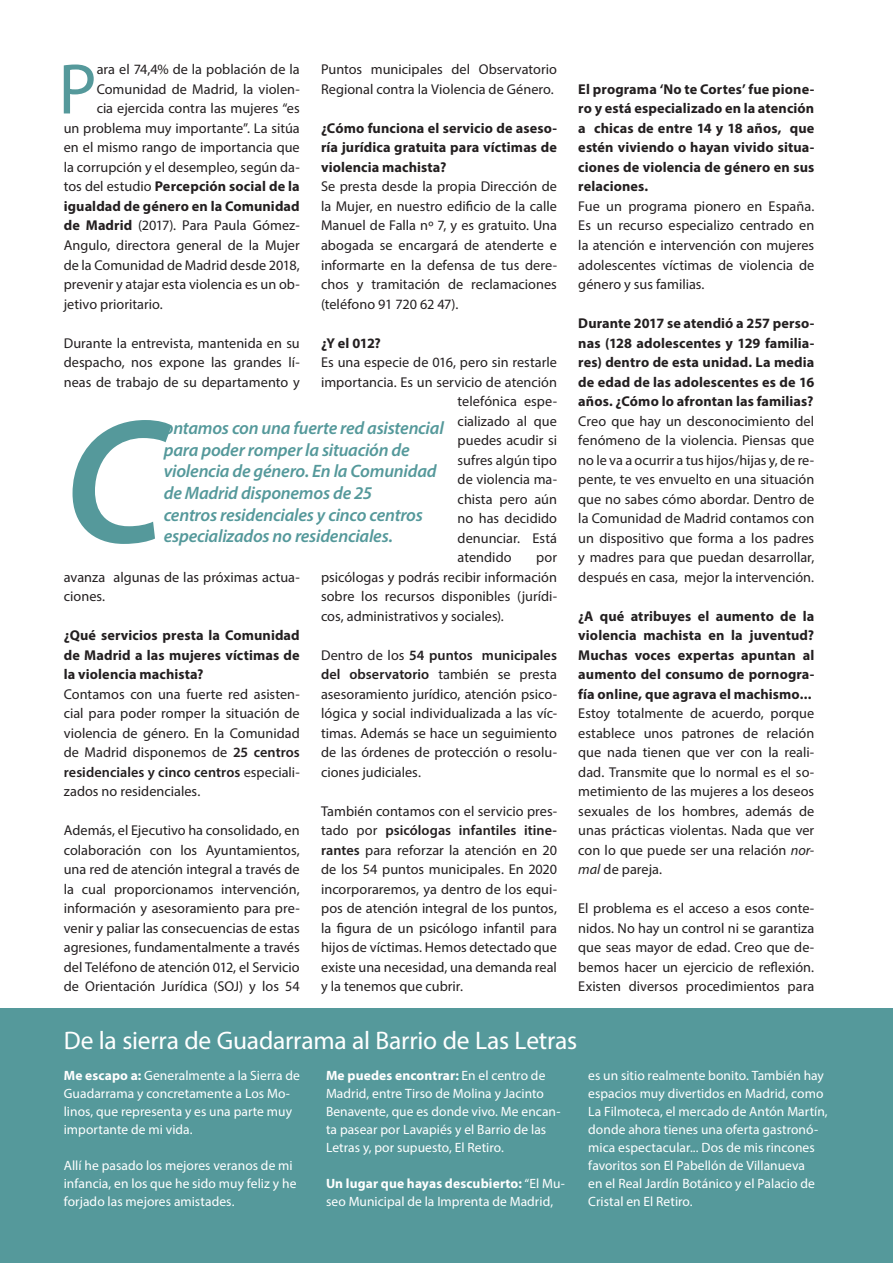
<style>
.page{position:relative;width:893px;height:1263px;background:#fff}
.page>*{position:absolute;margin:0;border:0;box-sizing:border-box;transform-origin:0 0}
.Title___Sidebar_1{font:italic 600 178.2px "Myriad Pro";color:#55999b}
.Body_Text{font:72.15px "Myriad Pro";color:#55999b}
.t1{font:25.5px "Myriad Pro";letter-spacing:-.01em;color:#fff}
.Title___Sidebar_1-2{font:italic 600 18px/21.6px "Myriad Pro";letter-spacing:-.015em;color:#55999b}
.Body_Text-2{font:14.25px/19.5px "Myriad Pro";letter-spacing:.005em;color:#231f20;text-align:justify}
.Body_Text-3{font:700 14.25px/19.5px "Myriad Pro";letter-spacing:.01em;color:#231f20;text-align:justify}
.t2{font:13.5px/18px "Myriad Pro";letter-spacing:.005em;color:#fff}
.s1{font-weight:400}
.s2{font-weight:700}
.s3{font-weight:400;font-style:normal;color:#fff}
.s4{font-weight:600}
.s5{font-style:italic}
</style>
<div class="page">
<div style="left:0;top:1009px;width:893px;height:254px;background:#55999b"></div>
<p class="Body_Text" style="left:58px;top:45px;width:40px">P</p>
<p class="Body_Text-2" style="left:97px;top:60px;width:205px">ara el 74,4% de la población de la</p>
<p class="Body_Text-2" style="left:321px;top:60px;width:237px">Puntos municipales del Observatorio<br>Regional contra la Violencia de Género.</p>
<p class="Body_Text-3" style="left:321px;top:118px;width:237px">¿Cómo funciona el servicio de aseso&shy;ría jurídica gratuita para víctimas de violencia machista?</p>
<p class="Body_Text-2" style="left:321px;top:177px;width:237px">Se presta desde la propia Dirección de la Mujer, en nuestro edificio de la calle Manuel de Falla nº 7, y es gratuito. Una abogada se encargará de atenderte e informarte en la defensa de tus dere&shy;chos y tramitación de reclamaciones (teléfono 91 720 62 47).</p>
<p class="Body_Text-3" style="left:321px;top:332px;width:61px">¿Y el 012?</p>
<p class="Body_Text-2" style="left:321px;top:352px;width:238px">Es una especie de 016, pero sin restarle</p>
<p class="Body_Text-2" style="left:321px;top:372px;width:237px">importancia. Es un servicio de atención</p>
<p class="Body_Text-2" style="left:458px;top:391px;width:101px">telefónica espe-</p>
<p class="Body_Text-2" style="left:458px;top:411px;width:101px">cializado al que</p>
<p class="Body_Text-2" style="left:458px;top:430px;width:101px">puedes acudir si</p>
<p class="Body_Text-2" style="left:458px;top:450px;width:101px">sufres algún tipo</p>
<p class="Body_Text-2" style="left:458px;top:469px;width:101px">de violencia ma-</p>
<p class="Body_Text-2" style="left:458px;top:489px;width:101px">chista pero aún</p>
<p class="Body_Text-2" style="left:458px;top:508px;width:101px">no has decidido</p>
<p class="Body_Text-2" style="left:458px;top:528px;width:101px">denunciar. Está</p>
<p class="Body_Text-2" style="left:458px;top:547px;width:55px">atendido</p>
<p class="Body_Text-2" style="left:97px;top:79px;width:205px">Comunidad de Madrid, la violen-</p>
<p class="Body_Text-2" style="left:97px;top:99px;width:205px">cia ejercida contra las mujeres “es</p>
<p class="Body_Text-2" style="left:64px;top:118px;width:238px">un problema muy importante”. La sitúa</p>
<p class="Body_Text-2" style="left:64px;top:138px;width:237px">en el mismo rango de importancia que</p>
<p class="Body_Text-2" style="left:64px;top:157px;width:237px">la corrupción y el desempleo, según da-</p>
<p class="Body_Text-3" style="left:64px;top:176px;width:237px"><span class="s1">tos del estudio</span> Percepción social de la</p>
<p class="Body_Text-3" style="left:64px;top:196px;width:237px">igualdad de género en la Comunidad</p>
<p class="Body_Text-2" style="left:64px;top:216px;width:237px"><span class="s2">de Madrid</span> (2017). Para Paula Gómez-</p>
<p class="Body_Text-2" style="left:64px;top:235px;width:237px">Angulo, directora general de la Mujer</p>
<p class="Body_Text-2" style="left:64px;top:255px;width:237px">de la Comunidad de Madrid desde 2018,</p>
<p class="Body_Text-2" style="left:64px;top:274px;width:237px">prevenir y atajar esta violencia es un ob-</p>
<p class="Body_Text-2" style="left:64px;top:294px;width:101px">jetivo prioritario.</p>
<p class="Body_Text-2" style="left:64px;top:333px;width:237px">Durante la entrevista, mantenida en su despacho, nos expone las grandes lí&shy;neas de trabajo de su departamento y</p>
<p class="Title___Sidebar_1" style="left:64px;top:369px;width:103px">C</p>
<p class="Title___Sidebar_1-2" style="left:164px;top:417px;width:282px">ontamos con una fuerte red asistencial para poder romper la situación de violencia de género. En la Comunidad de Madrid disponemos de 25<br>centros residenciales y cinco centros especializados no residenciales. <span class="s3">Nos</span></p>
<p class="Body_Text-2" style="left:321px;top:547px;width:237px;text-indent:215px">por psicólogas y podrás recibir información sobre los recursos disponibles (jurídi&shy;cos, administrativos y sociales).</p>
<p class="Body_Text-2" style="left:321px;top:645px;width:237px">Dentro de los <span class="s4">54 puntos municipales del observatorio</span> también se presta asesoramiento jurídico, atención psico&shy;lógica y social individualizada a las víc&shy;timas. Además se hace un seguimiento de las órdenes de protección o resolu&shy;ciones judiciales.</p>
<p class="Body_Text-2" style="left:321px;top:801px;width:237px">También contamos con el servicio pres&shy;tado por <span class="s4">psicólogas infantiles itine&shy;rantes</span> para reforzar la atención en 20 de los 54 puntos municipales. En 2020 incorporaremos, ya dentro de los equi&shy;pos de atención integral de los puntos, la figura de un psicólogo infantil para hijos de víctimas. Hemos detectado que existe una necesidad, una demanda real y la tenemos que cubrir.</p>
<p class="Body_Text-2" style="left:64px;top:567px;width:237px">avanza algunas de las próximas actua&shy;ciones.</p>
<p class="Body_Text-3" style="left:64px;top:625px;width:237px">¿Qué servicios presta la Comunidad de Madrid a las mujeres víctimas de la violencia machista?</p>
<p class="Body_Text-2" style="left:64px;top:684px;width:237px">Contamos con una fuerte red asisten&shy;cial para poder romper la situación de violencia de género. En la Comunidad de Madrid disponemos de <span class="s4">25 centros residenciales y cinco centros</span> especiali&shy;zados no residenciales.</p>
<p class="Body_Text-2" style="left:64px;top:820px;width:237px">Además, el Ejecutivo ha consolidado, en colaboración con los Ayuntamientos, una red de atención integral a través de la cual proporcionamos intervención, información y asesoramiento para pre&shy;venir y paliar las consecuencias de estas agresiones, fundamentalmente a través del Teléfono de atención 012, el Servicio de Orientación Jurídica (SOJ) y los 54</p>
<p class="Body_Text-3" style="left:578px;top:79px;width:237px">El programa ‘No te Cortes’ fue pione&shy;ro y está especializado en la atención a chicas de entre 14 y 18 años, que estén viviendo o hayan vivido situa&shy;ciones de violencia de género en sus relaciones.</p>
<p class="Body_Text-2" style="left:578px;top:196px;width:237px">Fue un programa pionero en España.<br>Es un recurso especializo centrado en la atención e intervención con mujeres adolescentes víctimas de violencia de género y sus familias.</p>
<p class="Body_Text-3" style="left:578px;top:313px;width:237px">Durante 2017 se atendió a 257 perso&shy;nas (128 adolescentes y 129 familia&shy;res) dentro de esta unidad. La media de edad de las adolescentes es de 16 años. ¿Cómo lo afrontan las familias?</p>
<p class="Body_Text-2" style="left:578px;top:411px;width:237px">Creo que hay un desconocimiento del fenómeno de la violencia. Piensas que no le va a ocurrir a tus hijos/hijas y, de re&shy;pente, te ves envuelto en una situación que no sabes cómo abordar. Dentro de la Comunidad de Madrid contamos con un dispositivo que forma a los padres y madres para que puedan desarrollar, después en casa, mejor la intervención.</p>
<p class="Body_Text-3" style="left:578px;top:605px;width:238px">¿A qué atribuyes el aumento de la violencia machista en la juventud?<br>Muchas voces expertas apuntan al aumento del consumo de pornogra&shy;fía online, que agrava el machismo...</p>
<p class="Body_Text-2" style="left:578px;top:703px;width:237px">Estoy totalmente de acuerdo, porque establece unos patrones de relación que nada tienen que ver con la reali&shy;dad. Transmite que lo normal es el so&shy;metimiento de las mujeres a los deseos sexuales de los hombres, además de unas prácticas violentas. Nada que ver con lo que puede ser una relación <span class="s5">nor&shy;mal</span> de pareja.</p>
<p class="Body_Text-2" style="left:578px;top:898px;width:237px">El problema es el acceso a esos conte&shy;nidos. No hay un control ni se garantiza que seas mayor de edad. Creo que de&shy;bemos hacer un ejercicio de reflexión.<br>Existen diversos procedimientos para</p>
<p class="t1" style="left:64px;top:1024px;width:515px">De la sierra de Guadarrama al Barrio de Las Letras</p>
<p class="t2" style="left:64px;top:1066px;width:238px"><span class="s2">Me escapo a:</span> Generalmente a la Sierra de Guadarrama y concretamente a Los Mo&shy;linos, que representa y es una parte muy importante de mi vida.</p>
<p class="t2" style="left:64px;top:1156px;width:234px">Allí he pasado los mejores veranos de mi infancia, en los que he sido muy feliz y he forjado las mejores amistades.</p>
<p class="t2" style="left:326px;top:1066px;width:236px"><span class="s2">Me puedes encontrar:</span> En el centro de Madrid, entre Tirso de Molina y Jacinto Benavente, que es donde vivo. Me encan&shy;ta pasear por Lavapiés y el Barrio de las Letras y, por supuesto, El Retiro.</p>
<p class="t2" style="left:326px;top:1174px;width:240px"><span class="s2">Un lugar que hayas descubierto:</span> “El Mu&shy;seo Municipal de la Imprenta de Madrid,</p>
<p class="t2" style="left:588px;top:1066px;width:241px">es un sitio realmente bonito. También hay espacios muy divertidos en Madrid, como La Filmoteca, el mercado de Antón Martín, donde ahora tienes una oferta gastronó&shy;mica espectacular... Dos de mis rincones favoritos son El Pabellón de Villanueva<br>en el Real Jardín Botánico y el Palacio de Cristal en El Retiro.</p>
</div>
